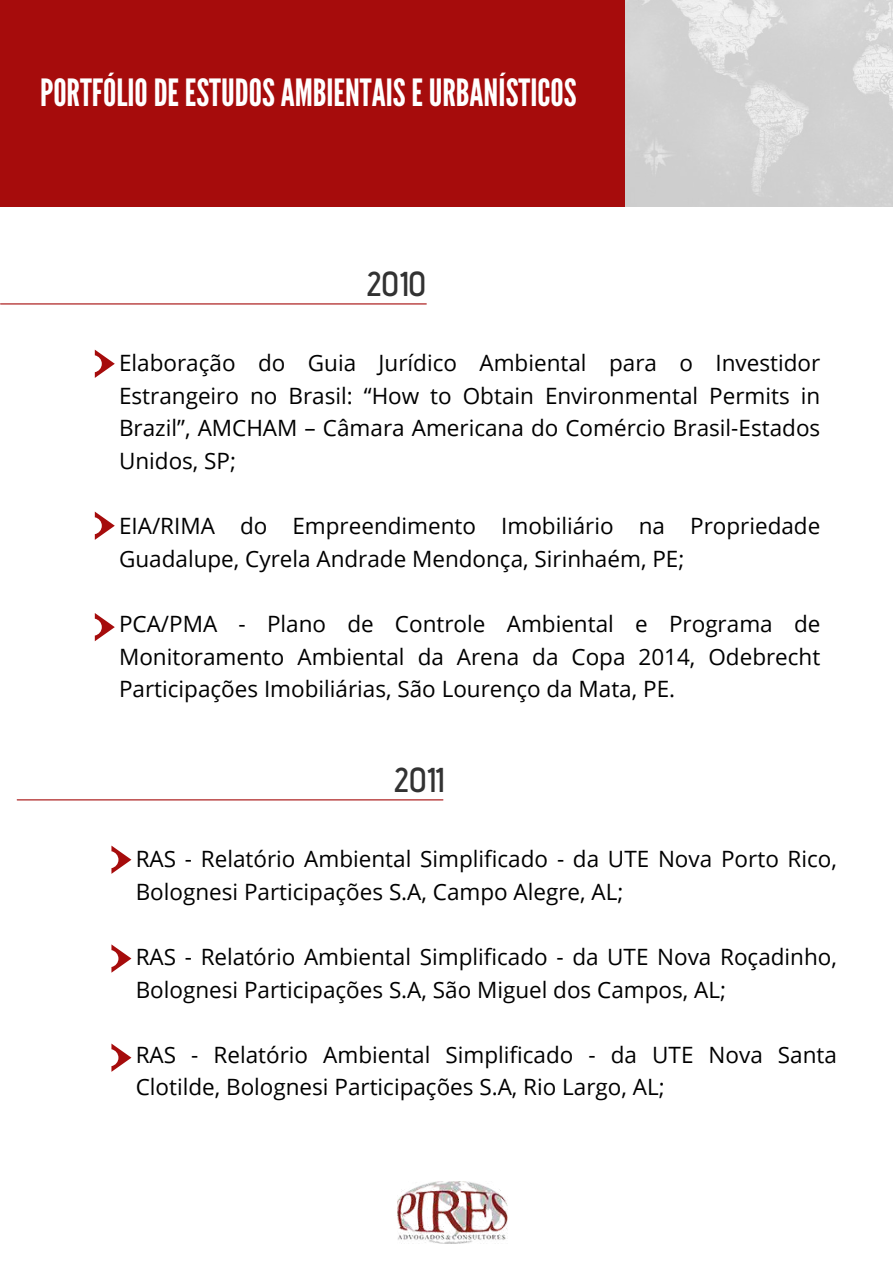
<style>
.page{position:relative;width:893px;height:1264px;background:#fff}
.page>*{position:absolute;margin:0;border:0;box-sizing:border-box;transform-origin:0 0}
.t1{font:37.5px "League Gothic";color:#fff}
.t2{font:600 34.5px "Advent Pro";color:#323232}
.t3{font:22.5px/32.5px "Open Sans";color:#000}
</style>
<div class="page">
<img style="left:624px;top:0;width:268px;height:207px">
<div style="left:0;top:0;width:624px;height:207px;background:#a60c0c"></div>
<img style="left:397px;top:1181px;width:110px;height:62px">
<hr style="left:1px;top:303px;width:425px;height:1px;background:#a60c0c">
<svg style="left:95px;top:350px;width:20px;height:28px"></svg>
<svg style="left:95px;top:511px;width:20px;height:28px"></svg>
<svg style="left:95px;top:613px;width:20px;height:28px"></svg>
<hr style="left:17px;top:799px;width:426px;height:1px;background:#a60c0c">
<svg style="left:111px;top:845px;width:20px;height:28px"></svg>
<svg style="left:111px;top:944px;width:20px;height:28px"></svg>
<svg style="left:111px;top:1043px;width:20px;height:28px"></svg>
<h1 class="t1" style="left:40px;top:71px;width:538px">PORTFÓLIODE ESTUDOSAMBIENTAISEURBANÍSTICOS</h1>
<h2 class="t2" style="left:367px;top:262px;width:61px">2010</h2>
<p class="t3" style="left:119px;top:346px;width:702px;text-align:justify">Elaboração do Guia Jurídico Ambiental para o Investidor Estrangeiro no Brasil: “How to Obtain Environmental Permits in Brazil”, AMCHAM – Câmara Americana do Comércio Brasil-Estados Unidos, SP;</p>
<p class="t3" style="left:119px;top:509px;width:702px">EIA/RIMA do Empreendimento Imobiliário na Propriedade<br>Guadalupe, Cyrela Andrade Mendonça, Sirinhaém, PE;</p>
<p class="t3" style="left:119px;top:607px;width:702px;text-align:justify">PCA/PMA - Plano de Controle Ambiental e Programa de Monitoramento Ambiental da Arena da Copa 2014, Odebrecht Participações Imobiliárias, São Lourenço da Mata, PE.</p>
<h2 class="t2" style="left:394px;top:758px;width:50px">2011</h2>
<p class="t3" style="left:136px;top:842px;width:702px">RAS - Relatório Ambiental Simplificado - da UTE Nova Porto Rico,<br>Bolognesi Participações S.A, Campo Alegre, AL;</p>
<p class="t3" style="left:136px;top:939px;width:702px">RAS - Relatório Ambiental Simplificado - da UTE Nova Roçadinho,<br>Bolognesi Participações S.A, São Miguel dos Campos, AL;</p>
<p class="t3" style="left:136px;top:1037px;width:702px">RAS - Relatório Ambiental Simplificado - da UTE Nova Santa<br>Clotilde, Bolognesi Participações S.A, Rio Largo, AL;</p>
</div>
